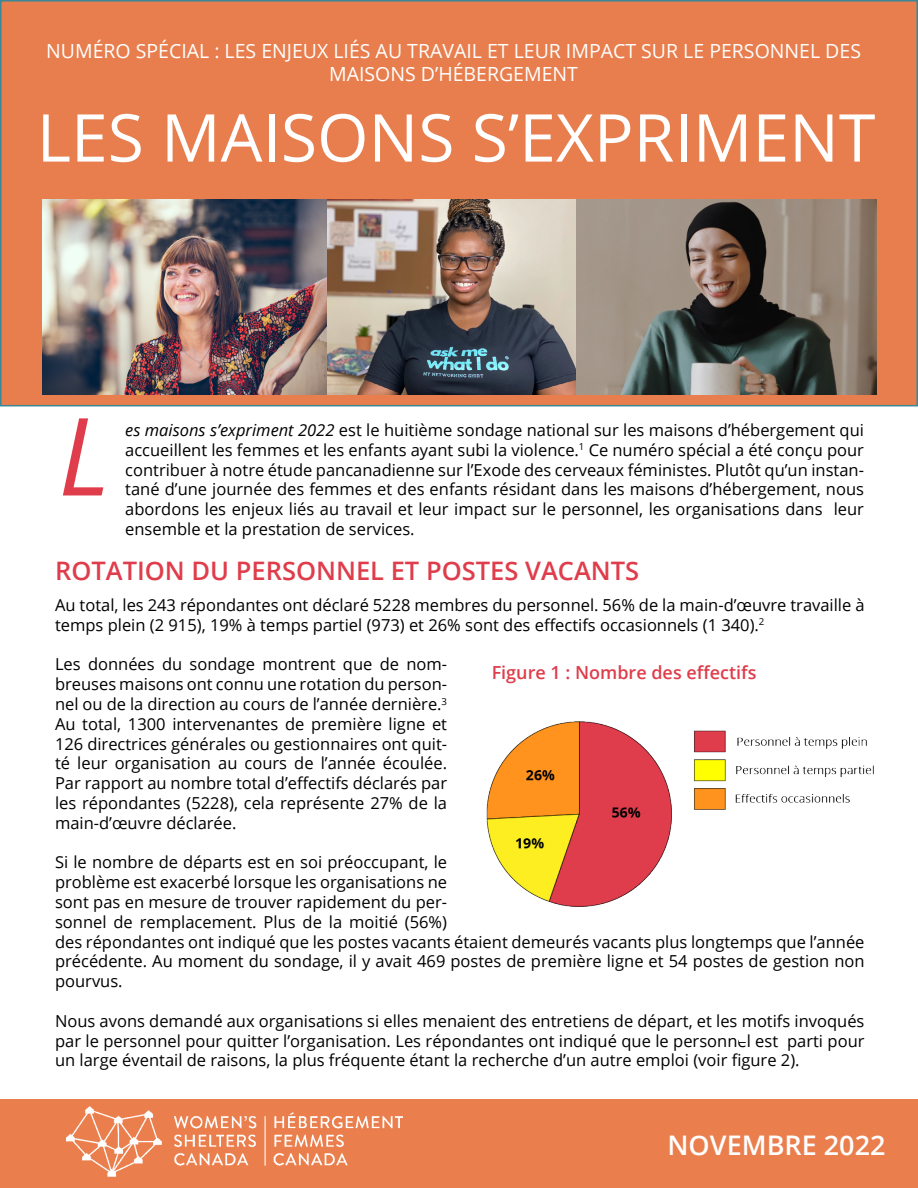
<style>
.page{position:relative;width:918px;height:1188px;background:#fff}
.page>*{position:absolute;margin:0;border:0;box-sizing:border-box;transform-origin:0 0}
.t1{font:italic 108px "Open Sans";color:#df3d4b}
.t2{font:66px "Open Sans";color:#fff}
.t3{font:600 27px "Open Sans";color:#fff}
.t4{font:600 25.5px "Open Sans";color:#df3d4b}
.t5{font:19.5px/23.4px "Open Sans";color:#fff;text-align:center}
.t6{font:600 18px "Open Sans";color:#df3d4b}
.t7{font:16.5px/19.8px "Open Sans";color:#000;text-align:justify}
.s1{font-style:italic}
</style>
<div class="page">
<div style="left:1px;top:1px;width:916px;height:405px;background:#e87e4d"></div>
<div style="left:0;top:0;width:918px;height:406px;border:2px solid #3c8797"></div>
<div style="left:1px;top:1099px;width:917px;height:89px;background:#ea7f4d"></div>
<img style="left:66px;top:1107px;width:337px;height:70px">
<img style="left:42px;top:199px;width:285px;height:195px">
<img style="left:327px;top:199px;width:250px;height:195px">
<img style="left:577px;top:199px;width:299px;height:195px">
<img style="left:486px;top:721px;width:388px;height:186px">
<p class="t5" style="left:46px;top:39px;width:816px">NUMÉRO SPÉCIAL : LES ENJEUX LIÉS AU TRAVAIL ET LEUR IMPACT SUR LE PERSONNEL DES<br>MAISONS D’HÉBERGEMENT</p>
<h2 class="t2" style="left:37px;top:92px;width:840px">LES MAISONS S’EXPRIMENT</h2>
<h1 class="t1" style="left:58px;top:382px;width:53px">L</h1>
<p class="t7" style="left:125px;top:420px;width:740px"><span class="s1">es maisons s’expriment 2022</span> est le huitième sondage national sur les maisons d’hébergement qui accueillent les femmes et les enfants ayant subi la violence.<sup>1</sup> Ce numéro spécial a été conçu pour contribuer à notre étude pancanadienne sur l’Exode des cerveaux féministes. Plutôt qu’un instan&shy;tané d’une journée des femmes et des enfants résidant dans les maisons d’hébergement, nous abordons les enjeux liés au travail et leur impact sur le personnel, les organisations dans leur ensemble et la prestation de services.</p>
<h3 class="t4" style="left:55px;top:554px;width:586px">ROTATION DU PERSONNEL ET POSTES VACANTS</h3>
<p class="t7" style="left:55px;top:595px;width:811px">Au total, les 243 répondantes ont déclaré 5228 membres du personnel. 56% de la main-d’œuvre travaille à temps plein (2 915), 19% à temps partiel (973) et 26% sont des effectifs occasionnels (1 340).<sup>2</sup></p>
<p class="t7" style="left:55px;top:654px;width:394px">Les données du sondage montrent que de nom&shy;breuses maisons ont connu une rotation du person&shy;nel ou de la direction au cours de l’année dernière.<sup>3<br></sup>Au total, 1300 intervenantes de première ligne et 126 directrices générales ou gestionnaires ont quit&shy;té leur organisation au cours de l’année écoulée.<br>Par rapport au nombre total d’effectifs déclarés par les répondantes (5228), cela représente 27% de la main-d’œuvre déclarée.</p>
<p class="t7" style="left:55px;top:852px;width:811px;text-align:left">Si le nombre de départs est en soi préoccupant, le<br>problème est exacerbé lorsque les organisations ne<br>sont pas en mesure de trouver rapidement du per-<br>sonnel de remplacement. Plus de la moitié (56%)<br>des répondantes ont indiqué que les postes vacants étaient demeurés vacants plus longtemps que l’année précédente. Au moment du sondage, il y avait 469 postes de première ligne et 54 postes de gestion non pourvus.</p>
<p class="t7" style="left:55px;top:1010px;width:811px">Nous avons demandé aux organisations si elles menaient des entretiens de départ, et les motifs invoqués par le personnel pour quitter l’organisation. Les répondantes ont indiqué que le personnel est parti pour un large éventail de raisons, la plus fréquente étant la recherche d’un autre emploi (voir figure 2).</p>
<p class="t6" style="left:492px;top:660px;width:266px">Figure 1 : Nombre des effectifs</p>
<h3 class="t3" style="left:668px;top:1126px;width:219px">NOVEMBRE 2022</h3>
</div>
